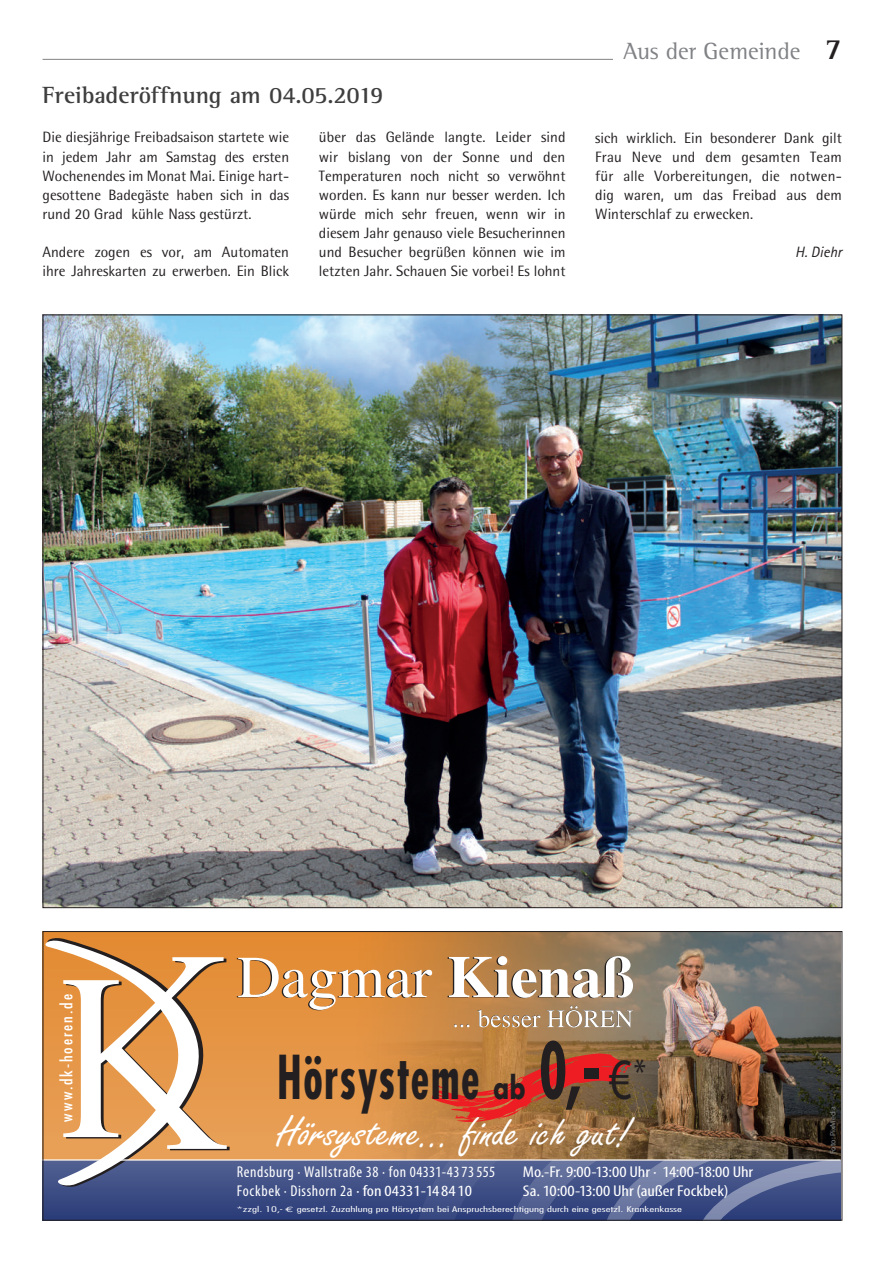
<style>
.page{position:relative;width:893px;height:1263px;background:#fff}
.page>*{position:absolute;margin:0;border:0;box-sizing:border-box;transform-origin:0 0}
.t1{font:700 condensed 76.05px "Futura";color:#231f20;scale:.76 1}
.t2{font:700 condensed 58.8px "Futura";letter-spacing:.03em;color:#231f20;scale:.76 1}
.t3{font:44.25px "Freestyle Script";color:#fff;scale:1.09 1}
.t4{font:700 24px "Rotis Semi Serif";color:#3e3e3f}
.t5{font:24px "Rotis Semi Serif";color:#808285}
.t6{font:condensed 15.6px/18.8px "Myriad Pro";letter-spacing:.035em;color:#fff}
.t7{font:condensed 15.6px/18.8px "Myriad Pro";letter-spacing:-.005em;color:#fff;scale:1.2 1}
.t8{font:condensed 15.6px "Futura";letter-spacing:.11em;color:#fff;scale:1.09 1}
.t9{font:15px/19.2px "Rotis Semi Sans";color:#231f20;text-align:justify}
.t10{font:italic 15px "Rotis Sans Serif";color:#231f20}
.t11{font:7.8px "Myriad Pro";color:#808285}
.t12{font:300 condensed 7.65px "Futura";color:#fff;scale:1.86 1}
.s1{font-weight:700;font-size:30px;color:#231f20}
.s2{font-family:"Myriad Pro";font-weight:400;font-stretch:normal;font-size:58.8px}
.s3{font-stretch:normal;font-size:30.45px}
.s4{font-family:"Euro Mono";font-weight:400;font-stretch:normal}
</style>
<div class="page">
<hr style="left:43px;top:59px;width:688px;height:1px;background:#808285">
<div style="left:613px;top:41px;width:187px;height:28px;background:#fff"></div>
<img style="left:45px;top:317px;width:795px;height:589px">
<div style="left:43px;top:931px;width:797px;height:230px;background:linear-gradient(to bottom,#e38a31,#e8a159)"></div>
<div style="left:43px;top:1160px;width:797px;height:60px;background:linear-gradient(to bottom,#536192,#2b3c79)"></div>
<svg style="left:415px;top:1160px;width:425px;height:58px;background:#4d5c8e"></svg>
<img style="left:356px;top:933px;width:484px;height:226px">
<svg style="left:454px;top:1024px;width:16px;height:3px"></svg>
<svg style="left:477px;top:1010px;width:63px;height:17px"></svg>
<svg style="left:547px;top:1006px;width:86px;height:21px;background:#b29f8a"></svg>
<svg style="left:237px;top:958px;width:195px;height:52px"></svg>
<svg style="left:448px;top:956px;width:185px;height:42px"></svg>
<svg style="left:45px;top:937px;width:185px;height:250px"></svg>
<svg style="left:432px;top:1053px;width:200px;height:69px;background:#ba5936"></svg>
<hr style="left:43px;top:1159px;width:797px;height:1px;background:#fff">
<h3 class="t5" style="left:623px;top:37px;width:220px">Aus der Gemeinde <span class="s1">7</span></h3>
<h3 class="t4" style="left:43px;top:81px;width:342px">Freibaderöffnung am 04.05.2019</h3>
<p class="t9" style="left:319px;top:128px;width:248px">über das Gelände langte. Leider sind wir bislang von der Sonne und den Temperaturen noch nicht so verwöhnt worden. Es kann nur besser werden. Ich würde mich sehr freuen, wenn wir in diesem Jahr genauso viele Besucherinnen und Besucher begrüßen können wie im letzten Jahr. Schauen Sie vorbei! Es lohnt</p>
<p class="t9" style="left:595px;top:128px;width:248px">sich wirklich. Ein besonderer Dank gilt Frau Neve und dem gesamten Team für alle Vorbereitungen, die notwen&shy;dig waren, um das Freibad aus dem Winterschlaf zu erwecken.</p>
<p class="t9" style="left:43px;top:128px;width:248px">Die diesjährige Freibadsaison startete wie in jedem Jahr am Samstag des ersten Wochenendes im Monat Mai. Einige hart&shy;gesottene Badegäste haben sich in das rund 20 Grad kühle Nass gestürzt.</p>
<p class="t9" style="left:43px;top:242px;width:248px">Andere zogen es vor, am Automaten ihre Jahreskarten zu erwerben. Ein Blick</p>
<p class="t10" style="left:795px;top:243px;width:48px">H. Diehr</p>
<p class="t8" style="left:57px;top:1122px;width:118px;rotate:-90deg">www.dk-hoeren.de</p>
<h1 class="t1" style="left:539px;top:1023px;width:142px">0,- <span class="s2">€</span><sup>*</sup></h1>
<h2 class="t2" style="left:277px;top:1040px;width:328px">Hörsysteme <span class="s3">ab</span></h2>
<h3 class="t3" style="left:277px;top:1108px;width:325px">Hörsysteme... finde ich gut!</h3>
<p class="t6" style="left:237px;top:1162px;width:260px">Rendsburg · Wallstraße 38 · fon 04331-4373555<br>Fockbek · Disshorn 2a · fon 04331-148410</p>
<p class="t7" style="left:523px;top:1162px;width:193px">Mo.-Fr. 9:00-13:00 Uhr · 14:00-18:00 Uhr<br>Sa. 10:00-13:00 Uhr (außer Fockbek)</p>
<p class="t12" style="left:237px;top:1205px;width:241px">*zzgl. 10,- <span class="s4">€</span> gesetzl. Zuzahlung pro Hörsystem bei Anspruchsberechtigung durch eine gesetzl. Krankenkasse</p>
<p class="t11" style="left:828px;top:1154px;width:49px;rotate:-90deg">Foto: PixMedia</p>
</div>
